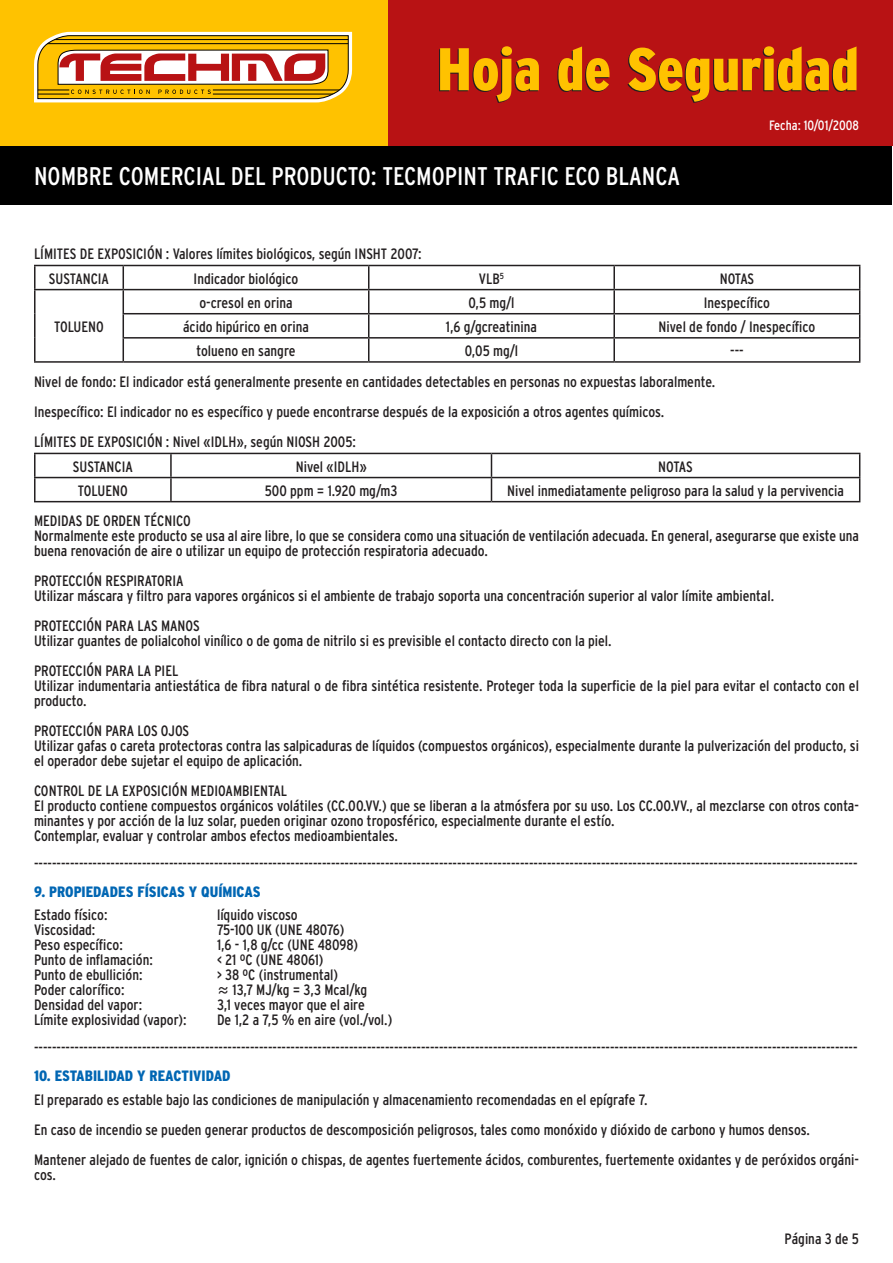
<style>
.page{position:relative;width:893px;height:1263px;background:#fff}
.page>*{position:absolute;margin:0;border:0;box-sizing:border-box;transform-origin:0 0}
.t1{font:900 condensed 60px "Interstate";color:#ffc200}
.t2{font:condensed 25.5px "Interstate";color:#fff}
.general{font:condensed 15px/15px "Interstate";color:#231f20}
.ladillo_azul{font:900 condensed 15px "Interstate";color:#0166b3}
.t3{font:condensed 13.5px "Interstate";color:#fff}
.s1{font-family:"Verdana";font-stretch:normal}
</style>
<div class="page">
<div style="left:0;top:104px;width:892px;height:101px;background:#000"></div>
<div style="left:0;top:0;width:892px;height:145px;background:#ffc200"></div>
<div style="left:388px;top:0;width:504px;height:145px;background:#b81214"></div>
<svg style="left:34px;top:31px;width:319px;height:72px"></svg>
<hr style="left:34px;top:265px;width:89px;height:1px;background:#231f20">
<hr style="left:34px;top:266px;width:2px;height:23px;background:#231f20">
<hr style="left:123px;top:265px;width:246px;height:1px;background:#231f20">
<hr style="left:369px;top:265px;width:245px;height:1px;background:#231f20">
<hr style="left:614px;top:265px;width:246px;height:1px;background:#231f20">
<hr style="left:613px;top:266px;width:2px;height:23px;background:#231f20">
<hr style="left:34px;top:289px;width:89px;height:1px;background:#231f20">
<hr style="left:34px;top:290px;width:2px;height:24px;background:#231f20">
<hr style="left:123px;top:289px;width:246px;height:1px;background:#231f20">
<hr style="left:369px;top:289px;width:245px;height:1px;background:#231f20">
<hr style="left:614px;top:289px;width:246px;height:1px;background:#231f20">
<hr style="left:613px;top:290px;width:2px;height:23px;background:#231f20">
<hr style="left:34px;top:314px;width:2px;height:24px;background:#231f20">
<hr style="left:123px;top:313px;width:246px;height:1px;background:#231f20">
<hr style="left:369px;top:313px;width:245px;height:1px;background:#231f20">
<hr style="left:614px;top:313px;width:246px;height:1px;background:#231f20">
<hr style="left:613px;top:314px;width:2px;height:23px;background:#231f20">
<hr style="left:34px;top:338px;width:2px;height:23px;background:#231f20">
<hr style="left:123px;top:337px;width:246px;height:2px;background:#231f20">
<svg style="left:123px;top:266px;width:1px;height:95px"></svg>
<hr style="left:369px;top:337px;width:245px;height:2px;background:#231f20">
<svg style="left:368px;top:266px;width:1px;height:95px"></svg>
<hr style="left:614px;top:337px;width:246px;height:2px;background:#231f20">
<hr style="left:613px;top:339px;width:2px;height:22px;background:#231f20">
<svg style="left:859px;top:266px;width:1px;height:95px"></svg>
<hr style="left:34px;top:361px;width:89px;height:2px;background:#231f20">
<hr style="left:123px;top:361px;width:246px;height:2px;background:#231f20">
<hr style="left:369px;top:361px;width:245px;height:2px;background:#231f20">
<hr style="left:614px;top:361px;width:246px;height:2px;background:#231f20">
<hr style="left:34px;top:453px;width:137px;height:1px;background:#231f20">
<hr style="left:34px;top:454px;width:2px;height:23px;background:#231f20">
<hr style="left:171px;top:453px;width:320px;height:1px;background:#231f20">
<hr style="left:170px;top:454px;width:2px;height:23px;background:#231f20">
<hr style="left:491px;top:453px;width:369px;height:1px;background:#231f20">
<hr style="left:34px;top:477px;width:137px;height:1px;background:#231f20">
<hr style="left:34px;top:478px;width:2px;height:23px;background:#231f20">
<hr style="left:171px;top:477px;width:320px;height:1px;background:#231f20">
<hr style="left:170px;top:478px;width:2px;height:23px;background:#231f20">
<hr style="left:491px;top:477px;width:369px;height:1px;background:#231f20">
<svg style="left:491px;top:454px;width:1px;height:47px"></svg>
<svg style="left:859px;top:454px;width:1px;height:47px"></svg>
<hr style="left:34px;top:501px;width:137px;height:1px;background:#231f20">
<hr style="left:171px;top:501px;width:320px;height:1px;background:#231f20">
<hr style="left:491px;top:501px;width:369px;height:1px;background:#231f20">
<h1 class="t1" style="left:437px;top:36px;width:423px">Hoja de Seguridad</h1>
<h2 class="t2" style="left:34px;top:162px;width:648px">NOMBRE COMERCIAL DEL PRODUCTO: TECMOPINT TRAFIC ECO BLANCA</h2>
<p class="t3" style="left:769px;top:117px;width:91px">Fecha: 10/01/2008</p>
<p class="general" style="left:34px;top:246px;width:389px">LÍMITES DE EXPOSICIÓN : Valores límites biológicos, según INSHT 2007:</p>
<p class="general" style="left:49px;top:271px;width:62px">SUSTANCIA</p>
<p class="general" style="left:194px;top:271px;width:106px">Indicador biológico</p>
<p class="general" style="left:479px;top:271px;width:27px">VLB<sup>5</sup></p>
<p class="general" style="left:720px;top:271px;width:36px">NOTAS</p>
<p class="general" style="left:54px;top:319px;width:51px">TOLUENO</p>
<p class="general" style="left:199px;top:295px;width:95px">o-cresol en orina</p>
<p class="general" style="left:468px;top:295px;width:48px">0,5 mg/l</p>
<p class="general" style="left:704px;top:295px;width:68px">Inespecífico</p>
<p class="general" style="left:183px;top:319px;width:127px">ácido hipúrico en orina</p>
<p class="general" style="left:446px;top:319px;width:93px">1,6 g/gcreatinina</p>
<p class="general" style="left:659px;top:319px;width:158px">Nivel de fondo / Inespecífico</p>
<p class="general" style="left:197px;top:343px;width:100px">tolueno en sangre</p>
<p class="general" style="left:465px;top:343px;width:55px">0,05 mg/l</p>
<p class="general" style="left:730px;top:343px;width:15px">---</p>
<p class="general" style="left:34px;top:374px;width:683px">Nivel de fondo: El indicador está generalmente presente en cantidades detectables en personas no expuestas laboralmente.</p>
<p class="general" style="left:34px;top:404px;width:632px">Inespecífico: El indicador no es específico y puede encontrarse después de la exposición a otros agentes químicos.</p>
<p class="general" style="left:34px;top:434px;width:324px">LÍMITES DE EXPOSICIÓN : Nivel «IDLH», según NIOSH 2005:</p>
<p class="general" style="left:73px;top:459px;width:62px">SUSTANCIA</p>
<p class="general" style="left:296px;top:459px;width:72px">Nivel «IDLH»</p>
<p class="general" style="left:658px;top:459px;width:36px">NOTAS</p>
<p class="general" style="left:78px;top:483px;width:51px">TOLUENO</p>
<p class="general" style="left:265px;top:483px;width:134px">500 ppm = 1.920 mg/m3</p>
<p class="general" style="left:507px;top:483px;width:338px">Nivel inmediatamente peligroso para la salud y la pervivencia</p>
<p class="general" style="left:34px;top:513px;width:158px">MEDIDAS DE ORDEN TÉCNICO</p>
<p class="general" style="left:34px;top:528px;width:826px">Normalmente este producto se usa al aire libre, lo que se considera como una situación de ventilación adecuada. En general, asegurarse que existe una buena renovación de aire o utilizar un equipo de protección respiratoria adecuado.</p>
<p class="general" style="left:34px;top:573px;width:151px">PROTECCIÓN RESPIRATORIA</p>
<p class="general" style="left:34px;top:588px;width:742px">Utilizar máscara y filtro para vapores orgánicos si el ambiente de trabajo soporta una concentración superior al valor límite ambiental.</p>
<p class="general" style="left:34px;top:618px;width:167px">PROTECCIÓN PARA LAS MANOS</p>
<p class="general" style="left:34px;top:633px;width:579px">Utilizar guantes de polialcohol vinílico o de goma de nitrilo si es previsible el contacto directo con la piel.</p>
<p class="general" style="left:34px;top:663px;width:146px">PROTECCIÓN PARA LA PIEL</p>
<p class="general" style="left:34px;top:678px;width:826px">Utilizar indumentaria antiestática de fibra natural o de fibra sintética resistente. Proteger toda la superficie de la piel para evitar el contacto con el producto.</p>
<p class="general" style="left:34px;top:723px;width:157px">PROTECCIÓN PARA LOS OJOS</p>
<p class="general" style="left:34px;top:738px;width:826px">Utilizar gafas o careta protectoras contra las salpicaduras de líquidos (compuestos orgánicos), especialmente durante la pulverización del producto, si el operador debe sujetar el equipo de aplicación.</p>
<p class="general" style="left:34px;top:783px;width:255px">CONTROL DE LA EXPOSICIÓN MEDIOAMBIENTAL</p>
<p class="general" style="left:34px;top:798px;width:826px">El producto contiene compuestos orgánicos volátiles (CC.OO.VV.) que se liberan a la atmósfera por su uso. Los CC.OO.VV., al mezclarse con otros conta&shy;minantes y por acción de la luz solar, pueden originar ozono troposférico, especialmente durante el estío.</p>
<p class="general" style="left:34px;top:828px;width:365px">Contemplar, evaluar y controlar ambos efectos medioambientales.</p>
<p class="general" style="left:34px;top:856px;width:825px">---------------------------------------------------------------------------------------------------------------------------------------------------------------------------------------</p>
<p class="ladillo_azul" style="left:34px;top:883px;width:228px">9. PROPIEDADES FÍSICAS Y QUÍMICAS</p>
<p class="general" style="left:34px;top:907px;width:75px">Estado físico:</p>
<p class="general" style="left:217px;top:907px;width:82px">líquido viscoso</p>
<p class="general" style="left:34px;top:922px;width:63px">Viscosidad:</p>
<p class="general" style="left:217px;top:922px;width:129px">75-100 UK (UNE 48076)</p>
<p class="general" style="left:34px;top:937px;width:90px">Peso específico:</p>
<p class="general" style="left:217px;top:937px;width:143px">1,6 - 1,8 g/cc (UNE 48098)</p>
<p class="general" style="left:34px;top:952px;width:120px">Punto de inflamación:</p>
<p class="general" style="left:217px;top:952px;width:108px">&lt; 21 ºC (UNE 48061)</p>
<p class="general" style="left:34px;top:967px;width:110px">Punto de ebullición:</p>
<p class="general" style="left:217px;top:967px;width:123px">&gt; 38 ºC (instrumental)</p>
<p class="general" style="left:34px;top:982px;width:92px">Poder calorífico:</p>
<p class="general" style="left:217px;top:982px;width:152px"><span class="s1">≈</span> 13,7 MJ/kg = 3,3 Mcal/kg</p>
<p class="general" style="left:34px;top:997px;width:110px">Densidad del vapor:</p>
<p class="general" style="left:217px;top:997px;width:149px">3,1 veces mayor que el aire</p>
<p class="general" style="left:34px;top:1012px;width:154px">Límite explosividad (vapor):</p>
<p class="general" style="left:217px;top:1012px;width:177px">De 1,2 a 7,5 % en aire (vol./vol.)</p>
<p class="general" style="left:34px;top:1040px;width:825px">---------------------------------------------------------------------------------------------------------------------------------------------------------------------------------------</p>
<p class="ladillo_azul" style="left:34px;top:1067px;width:198px">10. ESTABILIDAD Y REACTIVIDAD</p>
<p class="general" style="left:34px;top:1092px;width:615px">El preparado es estable bajo las condiciones de manipulación y almacenamiento recomendadas en el epígrafe 7.</p>
<p class="general" style="left:34px;top:1122px;width:777px">En caso de incendio se pueden generar productos de descomposición peligrosos, tales como monóxido y dióxido de carbono y humos densos.</p>
<p class="general" style="left:34px;top:1152px;width:826px">Mantener alejado de fuentes de calor, ignición o chispas, de agentes fuertemente ácidos, comburentes, fuertemente oxidantes y de peróxidos orgáni&shy;cos.</p>
<p class="general" style="left:785px;top:1231px;width:76px">Página 3 de 5</p>
</div>
